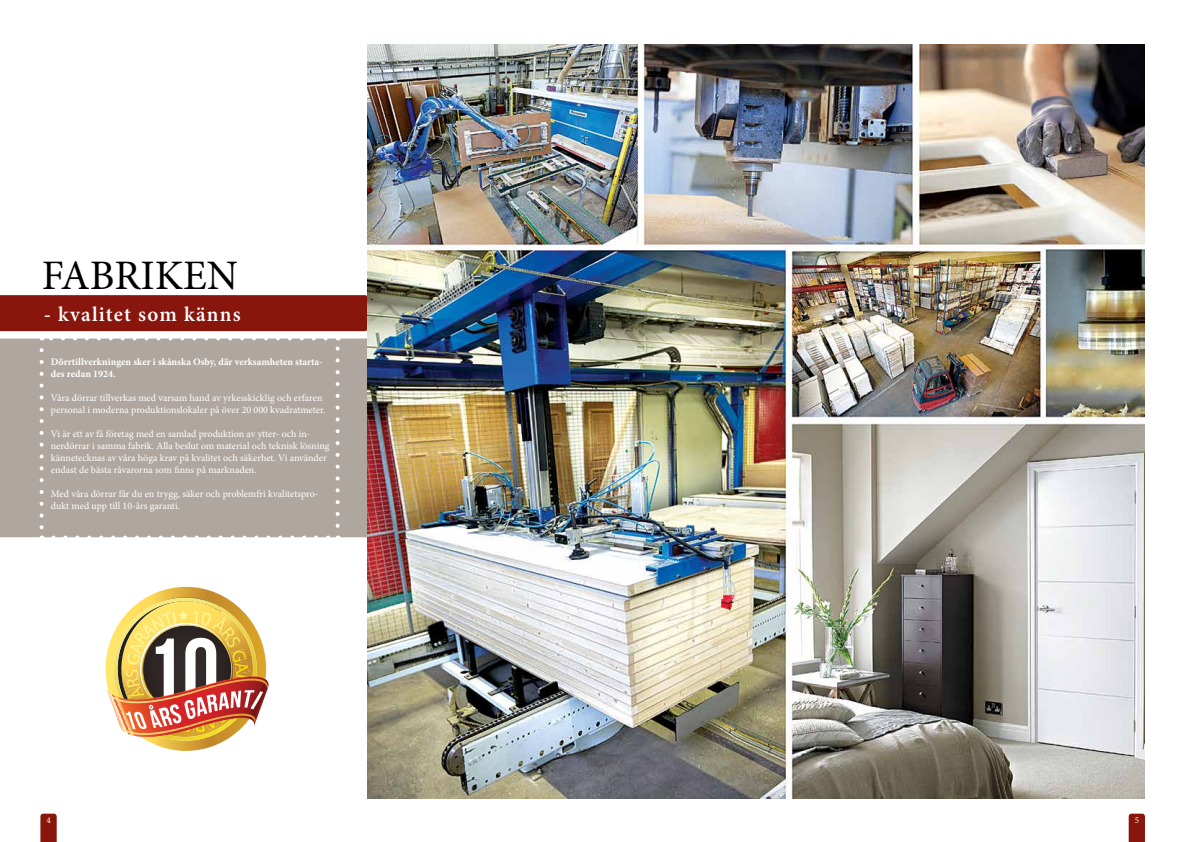
<style>
.page{position:relative;width:1191px;height:842px;background:#fff}
.page>*{position:absolute;margin:0;border:0;box-sizing:border-box;transform-origin:0 0}
.t1{font:92.6px "Bebas Neue";color:#fff}
.t2{font:42px "Minion Pro";color:#000}
.t3{font:600 21px "Minion Pro";letter-spacing:.06em;color:#fff}
.t4{font:10px/12px "Minion Pro";color:#fff}
.t5{font:700 10px/12px "Minion Pro";color:#fff}
.t6{font:9px "Minion Pro";color:#fff}
</style>
<div class="page">
<svg style="left:40px;top:814px;width:17px;height:28px"></svg>
<svg style="left:1128px;top:814px;width:17px;height:28px"></svg>
<svg style="left:0;top:295px;width:367px;height:243px;background:#ac948d"></svg>
<img style="left:367px;top:45px;width:778px;height:753px">
<img style="left:106px;top:587px;width:163px;height:164px">
<h2 class="t2" style="left:42px;top:247px;width:198px">FABRIKEN</h2>
<h3 class="t3" style="left:44px;top:300px;width:199px">- kvalitet som känns</h3>
<p class="t5" style="left:51px;top:355px;width:273px">Dörrtillverkningen sker i skånska Osby, där verksamheten starta&shy;des redan 1924.</p>
<p class="t4" style="left:51px;top:391px;width:276px">Våra dörrar tillverkas med varsam hand av yrkesskicklig och erfaren personal i moderna produktionslokaler på över 20 000 kvadratmeter.</p>
<p class="t4" style="left:51px;top:427px;width:280px">Vi är ett av få företag med en samlad produktion av ytter- och in&shy;nerdörrar i samma fabrik. Alla beslut om material och teknisk lösning kännetecknas av våra höga krav på kvalitet och säkerhet. Vi använder endast de bästa råvarorna som finns på marknaden.</p>
<p class="t4" style="left:51px;top:487px;width:269px">Med våra dörrar får du en trygg, säker och problemfri kvalitetspro&shy;dukt med upp till 10-års garanti.</p>
<h1 class="t1" style="left:146px;top:620px;width:75px">10</h1>
<p class="t6" style="left:46px;top:814px;width:6px">4</p>
<p class="t6" style="left:1134px;top:814px;width:6px">5</p>
</div>
